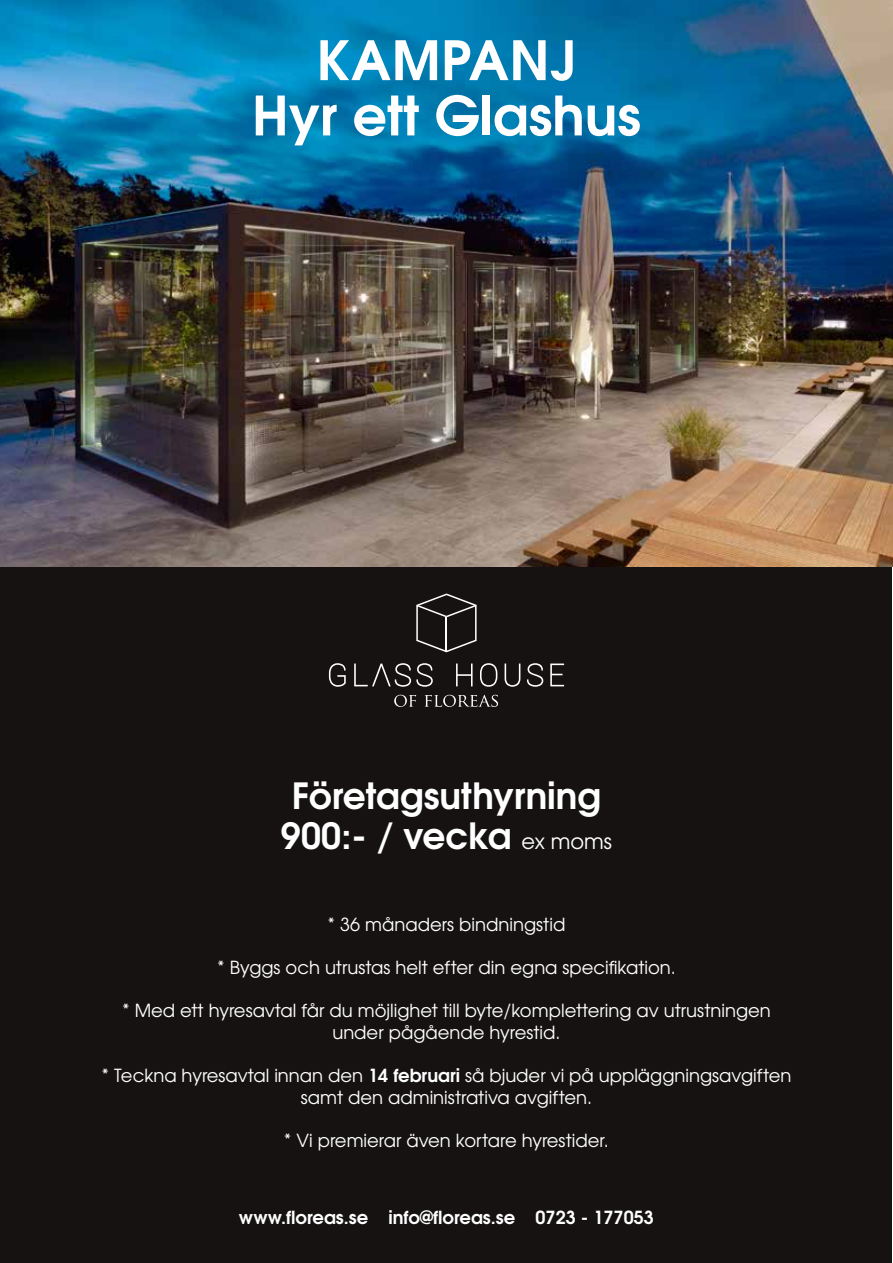
<style>
.page{position:relative;width:893px;height:1263px;background:#fff}
.page>*{position:absolute;margin:0;border:0;box-sizing:border-box;transform-origin:0 0}
.t1{font:700 54px "Te X Gyre Adventor";color:#fff}
.t2{font:700 36px/40px "Te X Gyre Adventor";color:#fff}
.t3{font:18px/21.6px "Te X Gyre Adventor";color:#fff;text-align:center}
.t4{font:700 18px "Te X Gyre Adventor";color:#fff}
.s1{font-weight:400;font-size:21px}
.s2{font-weight:700}
</style>
<div class="page">
<div style="left:1px;top:0;width:891px;height:1263px;background:#151211"></div>
<svg style="left:394px;top:695px;width:22px;height:12px"></svg>
<svg style="left:425px;top:695px;width:73px;height:12px"></svg>
<svg style="left:329px;top:663px;width:17px;height:24px"></svg>
<svg style="left:456px;top:663px;width:17px;height:23px"></svg>
<svg style="left:480px;top:663px;width:17px;height:24px"></svg>
<svg style="left:505px;top:663px;width:15px;height:24px"></svg>
<svg style="left:527px;top:663px;width:16px;height:24px"></svg>
<svg style="left:550px;top:663px;width:14px;height:23px"></svg>
<svg style="left:354px;top:663px;width:79px;height:24px"></svg>
<svg style="left:416px;top:593px;width:61px;height:59px"></svg>
<img style="left:0;top:0;width:893px;height:566px">
<h1 class="t1" style="left:317px;top:13px;width:261px">KAMPANJ</h1>
<h1 class="t1" style="left:252px;top:69px;width:390px">Hyr ett Glashus</h1>
<h2 class="t2" style="left:281px;top:772px;width:333px">Företagsuthyrning<br>900:- / vecka <span class="s1">ex moms</span></h2>
<p class="t3" style="left:328px;top:912px;width:239px">* 36 månaders bindningstid</p>
<p class="t3" style="left:217px;top:955px;width:460px">* Byggs och utrustas helt efter din egna specifikation.</p>
<p class="t3" style="left:122px;top:999px;width:650px">* Med ett hyresavtal får du möjlighet till byte/komplettering av utrustningen under pågående hyrestid.</p>
<p class="t3" style="left:102px;top:1063px;width:691px">* Teckna hyresavtal innan den <span class="s2">14 februari</span> så bjuder vi på uppläggningsavgiften samt den administrativa avgiften.</p>
<p class="t3" style="left:284px;top:1128px;width:326px">* Vi premierar även kortare hyrestider.</p>
<p class="t4" style="left:239px;top:1201px;width:416px">www.floreas.se info@floreas.se 0723 - 177053</p>
</div>
